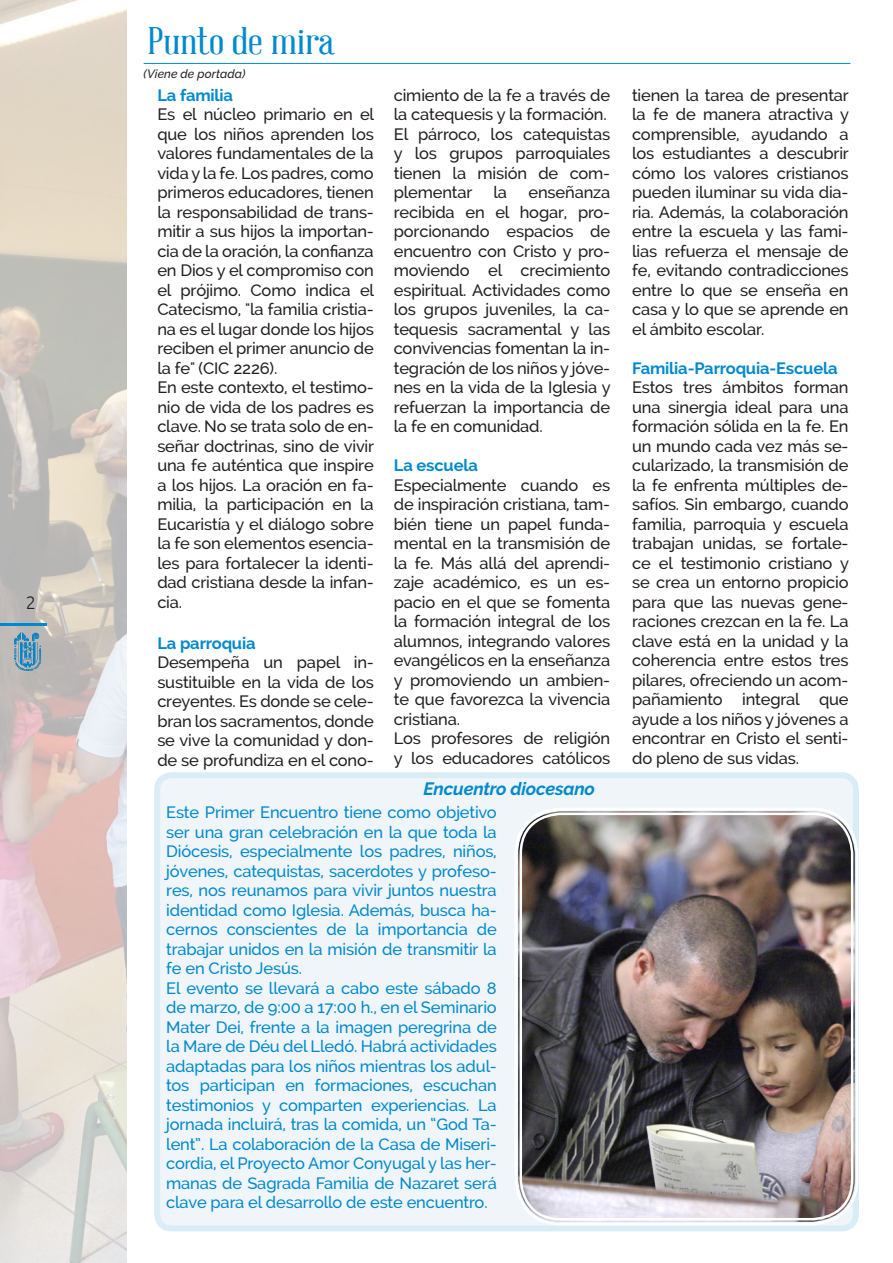
<style>
.page{position:relative;width:893px;height:1263px;background:#fff}
.page>*{position:absolute;margin:0;border:0;box-sizing:border-box;transform-origin:0 0}
.ENTRADILLA{font:37.5px "Abraham Lincoln";color:#0089cf;scale:1.2 1}
.t1{font:300 18px "Ubuntu";color:#231f20}
.t2{font:italic 700 17.85px "Raleway";letter-spacing:-.01em;color:#0089cf}
.t3{font:500 16.5px/19.5px "Raleway";letter-spacing:-.01em;color:#231f20;text-align:justify}
.t4{font:500 16.5px/19.5px "Raleway";letter-spacing:-.01em;color:#0089cf;text-align:justify}
.t5{font:700 16.5px "Raleway";letter-spacing:-.01em;color:#0089cf}
.t6{font:italic 500 12px "Raleway";letter-spacing:.005em;color:#231f20}
</style>
<div class="page">
<div style="left:157px;top:775px;width:699px;height:453px;background:#eff5f9;border-radius:14px"></div>
<div style="left:154px;top:772px;width:705px;height:459px;border:6px solid #0089cf;border-radius:14px"></div>
<img style="left:0;top:0;width:127px;height:1263px">
<hr style="left:0;top:624px;width:47px;height:2px;background:#0089cf">
<svg style="left:14px;top:632px;width:27px;height:39px"></svg>
<hr style="left:144px;top:63px;width:706px;height:1px;background:#0089cf">
<img style="left:518px;top:811px;width:337px;height:411px">
<div style="left:514px;top:808px;width:344px;height:417px;border:2px solid #fff;border-radius:45px"></div>
<div style="left:519px;top:813px;width:334px;height:407px;border:2px solid #fff;border-radius:40px"></div>
<p class="t1" style="left:26px;top:591px;width:12px">2</p>
<p class="ENTRADILLA" style="left:148px;top:21px;width:157px">Punto de mira</p>
<p class="t6" style="left:144px;top:66px;width:103px">(Viene de portada)</p>
<p class="t5" style="left:157px;top:85px;width:77px">La familia</p>
<p class="t3" style="left:157px;top:104px;width:218px">Es el núcleo primario en el que los niños aprenden los valores fundamentales de la vida y la fe. Los padres, como primeros educadores, tienen la responsabilidad de trans&shy;mitir a sus hijos la importan&shy;cia de la oración, la confianza en Dios y el compromiso con el prójimo. Como indica el Catecismo, "la familia cristia&shy;na es el lugar donde los hijos reciben el primer anuncio de la fe" (CIC 2226).</p>
<p class="t3" style="left:157px;top:377px;width:218px">En este contexto, el testimo&shy;nio de vida de los padres es clave. No se trata solo de en&shy;señar doctrinas, sino de vivir una fe auténtica que inspire a los hijos. La oración en fa&shy;milia, la participación en la Eucaristía y el diálogo sobre la fe son elementos esencia&shy;les para fortalecer la identi&shy;dad cristiana desde la infan&shy;cia.</p>
<p class="t5" style="left:157px;top:633px;width:100px">La parroquia</p>
<p class="t3" style="left:157px;top:653px;width:218px">Desempeña un papel in&shy;sustituible en la vida de los creyentes. Es donde se cele&shy;bran los sacramentos, donde se vive la comunidad y don&shy;de se profundiza en el cono-</p>
<p class="t3" style="left:394px;top:85px;width:218px;text-align:left">cimiento de la fe a través de la catequesis y la formación.<br>El párroco, los catequistas y los grupos parroquiales tienen la misión de com&shy;plementar</p>
<p class="t3" style="left:394px;top:182px;width:218px;text-indent:135px">enseñanza recibida en el hogar, pro&shy;porcionando espacios de encuentro con Cristo y pro&shy;moviendo el crecimiento espiritual. Actividades como los grupos juveniles, la ca&shy;tequesis sacramental y las convivencias fomentan la in&shy;tegración de los niños y jóve&shy;nes en la vida de la Iglesia y refuerzan la importancia de la fe en comunidad.</p>
<p class="t5" style="left:394px;top:456px;width:86px">La escuela</p>
<p class="t3" style="left:394px;top:475px;width:218px;text-align:left">Especialmente cuando es de inspiración cristiana, tam&shy;bién tiene un papel funda&shy;mental en la transmisión de la fe. Más allá del aprendi&shy;zaje académico, es un es&shy;pacio en el que se fomenta la formación integral de los alumnos, integrando valores evangélicos en la enseñanza y promoviendo un ambien&shy;te que favorezca la vivencia cristiana.<br>Los profesores de religión y los educadores católicos</p>
<p class="t4" style="left:166px;top:802px;width:332px">Este Primer Encuentro tiene como objetivo ser una gran celebración en la que toda la Diócesis, especialmente los padres, niños, jóvenes, catequistas, sacerdotes y profeso&shy;res, nos reunamos para vivir juntos nuestra identidad como Iglesia. Además, busca ha&shy;cernos conscientes de la importancia de trabajar unidos en la misión de transmitir la fe en Cristo Jesús.</p>
<p class="t4" style="left:166px;top:978px;width:332px">El evento se llevará a cabo este sábado 8 de marzo, de 9:00 a 17:00 h., en el Seminario Mater Dei, frente a la imagen peregrina de la Mare de Déu del Lledó. Habrá actividades adaptadas para los niños mientras los adul&shy;tos participan en formaciones, escuchan testimonios y comparten experiencias. La jornada incluirá, tras la comida, un “God Ta&shy;lent”. La colaboración de la Casa de Miseri&shy;cordia, el Proyecto Amor Conyugal y las her&shy;manas de Sagrada Familia de Nazaret será clave para el desarrollo de este encuentro.</p>
<p class="t3" style="left:493px;top:182px;width:15px">la</p>
<p class="t2" style="left:424px;top:778px;width:173px">Encuentro diocesano</p>
<p class="t3" style="left:632px;top:85px;width:218px">tienen la tarea de presentar la fe de manera atractiva y comprensible, ayudando a los estudiantes a descubrir cómo los valores cristianos pueden iluminar su vida dia&shy;ria. Además, la colaboración entre la escuela y las fami&shy;lias refuerza el mensaje de fe, evitando contradicciones entre lo que se enseña en casa y lo que se aprende en el ámbito escolar.</p>
<p class="t5" style="left:632px;top:358px;width:207px">Familia-Parroquia-Escuela</p>
<p class="t3" style="left:632px;top:377px;width:218px">Estos tres ámbitos forman una sinergia ideal para una formación sólida en la fe. En un mundo cada vez más se&shy;cularizado, la transmisión de la fe enfrenta múltiples de&shy;safíos. Sin embargo, cuando familia, parroquia y escuela trabajan unidas, se fortale&shy;ce el testimonio cristiano y se crea un entorno propicio para que las nuevas gene&shy;raciones crezcan en la fe. La clave está en la unidad y la coherencia entre estos tres pilares, ofreciendo un acom&shy;pañamiento integral que ayude a los niños y jóvenes a encontrar en Cristo el senti&shy;do pleno de sus vidas.</p>
</div>
